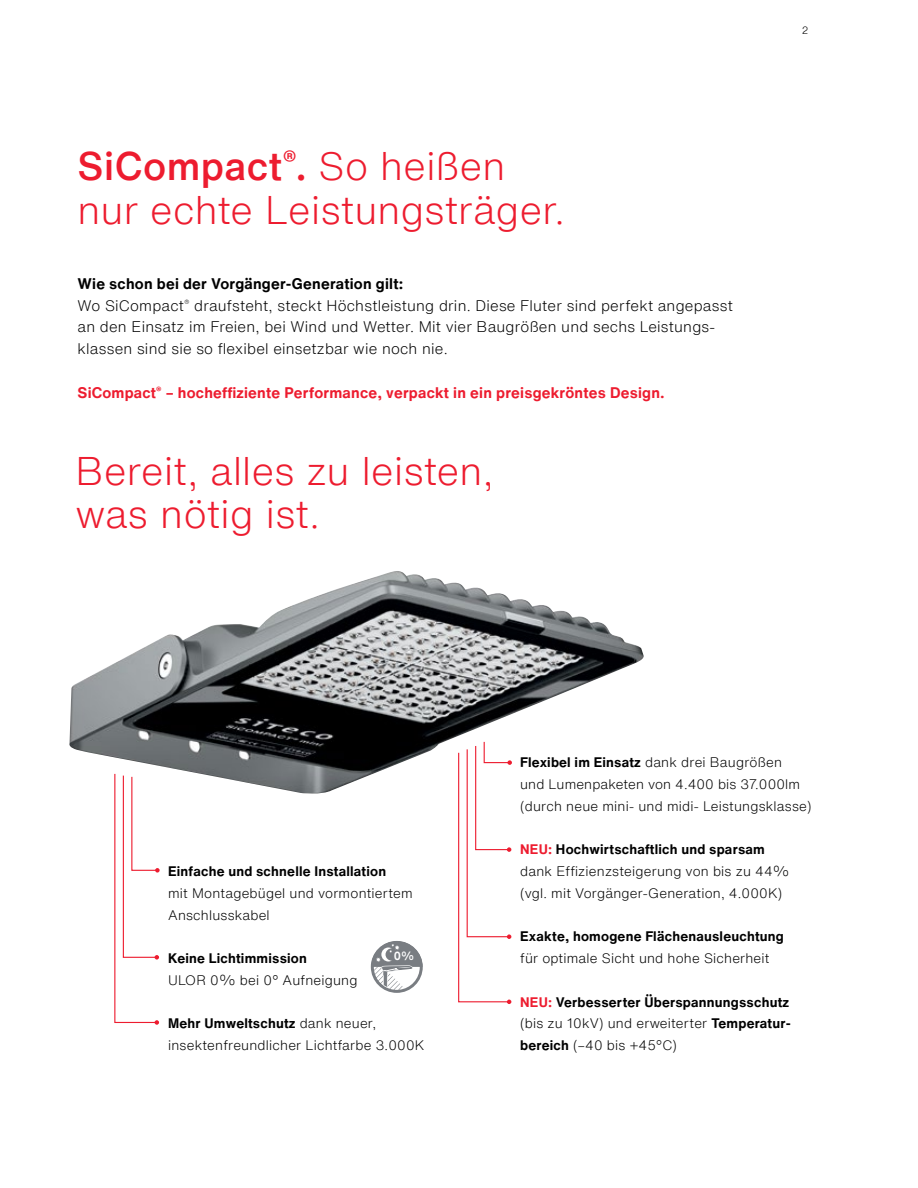
<style>
.page{position:relative;width:918px;height:1188px;background:#fff}
.page>*{position:absolute;margin:0;border:0;box-sizing:border-box;transform-origin:0 0}
.t1{font:300 39px/43.5px "Helvetica Now Text";letter-spacing:.01em;color:#ed1c2f}
.t2{font:300 15px/21.8px "Helvetica Now Text";letter-spacing:.015em;color:#000}
.t3{font:700 15px "Helvetica Now Text";letter-spacing:.015em;color:#ed1c2f}
.t4{font:300 13.5px/21.8px "Helvetica Now Text";letter-spacing:.015em;color:#000}
.t5{font:700 13.5px/21.8px "Helvetica Now Text";letter-spacing:.015em;color:#000}
.t6{font:700 10.8px "Helvetica Now Micro";color:#fff;scale:.88 1}
.t7{font:300 10.5px "Helvetica Now Text";color:#000}
.s1{font-weight:500}
.s2{font-weight:700}
.s3{font-weight:700;color:#ed1c2f}
.s4{color:#ed1c2f}
.s5{font-weight:300}
</style>
<div class="page">
<hr style="left:917px;top:0;width:1px;height:1188px;background:#797d82">
<img style="left:69px;top:571px;width:575px;height:223px">
<svg style="left:917px;top:217px;width:1px;height:74px"></svg>
<svg style="left:114px;top:773px;width:46px;height:252px"></svg>
<svg style="left:458px;top:741px;width:54px;height:263px"></svg>
<svg style="left:371px;top:941px;width:52px;height:52px"></svg>
<h1 class="t1" style="left:78px;top:143px;width:489px"><span class="s1">SiCompact</span><sup>®</sup><span class="s1">.</span> So heißen nur echte Leistungsträger.</h1>
<p class="t2" style="left:78px;top:272px;width:657px"><span class="s2">Wie schon bei der Vorgänger-Generation gilt:<br></span>Wo SiCompact<sup>®</sup> draufsteht, steckt Höchstleistung drin. Diese Fluter sind perfekt angepasst an den Einsatz im Freien, bei Wind und Wetter. Mit vier Baugrößen und sechs Leistungs&shy;klassen sind sie so flexibel einsetzbar wie noch nie.</p>
<p class="t3" style="left:78px;top:381px;width:589px">SiCompact<sup>®</sup> – hocheffiziente Performance, verpackt in ein preisgekröntes Design.</p>
<h1 class="t1" style="left:75px;top:448px;width:420px">Bereit, alles zu leisten, was nötig ist.</h1>
<p class="t7" style="left:802px;top:23px;width:8px">2</p>
<p class="t5" style="left:168px;top:860px;width:220px">Einfache und schnelle Installation</p>
<p class="t4" style="left:168px;top:882px;width:246px">mit Montagebügel und vormontiertem<br>Anschlusskabel</p>
<p class="t5" style="left:168px;top:947px;width:140px">Keine Lichtimmission</p>
<p class="t4" style="left:168px;top:969px;width:191px">ULOR 0% bei 0° Aufneigung</p>
<p class="t4" style="left:168px;top:1012px;width:258px"><span class="s2">Mehr Umweltschutz</span> dank neuer, insektenfreundlicher Lichtfarbe 3.000K</p>
<p class="t6" style="left:394px;top:948px;width:25px">0%</p>
<p class="t4" style="left:520px;top:751px;width:293px"><span class="s2">Flexibel im Einsatz</span> dank drei Baugrößen<br>und Lumenpaketen von 4.400 bis 37.000lm (durch neue mini- und midi- Leistungsklasse)</p>
<p class="t4" style="left:520px;top:838px;width:271px"><span class="s3">NEU:</span> <span class="s2">Hochwirtschaftlich und sparsam </span>dank Effizienzsteigerung von bis zu 44% (vgl. mit Vorgänger-Generation, 4.000K)</p>
<p class="t5" style="left:520px;top:925px;width:265px">Exakte, homogene Flächenausleuchtung</p>
<p class="t4" style="left:520px;top:947px;width:251px">für optimale Sicht und hohe Sicherheit</p>
<p class="t5" style="left:520px;top:991px;width:272px"><span class="s4">NEU:</span> Verbesserter Überspannungsschutz <span class="s5">(bis zu 10kV) und erweiterter</span> Temperatur&shy;bereich <span class="s5">(–40 bis +45°C)</span></p>
</div>
